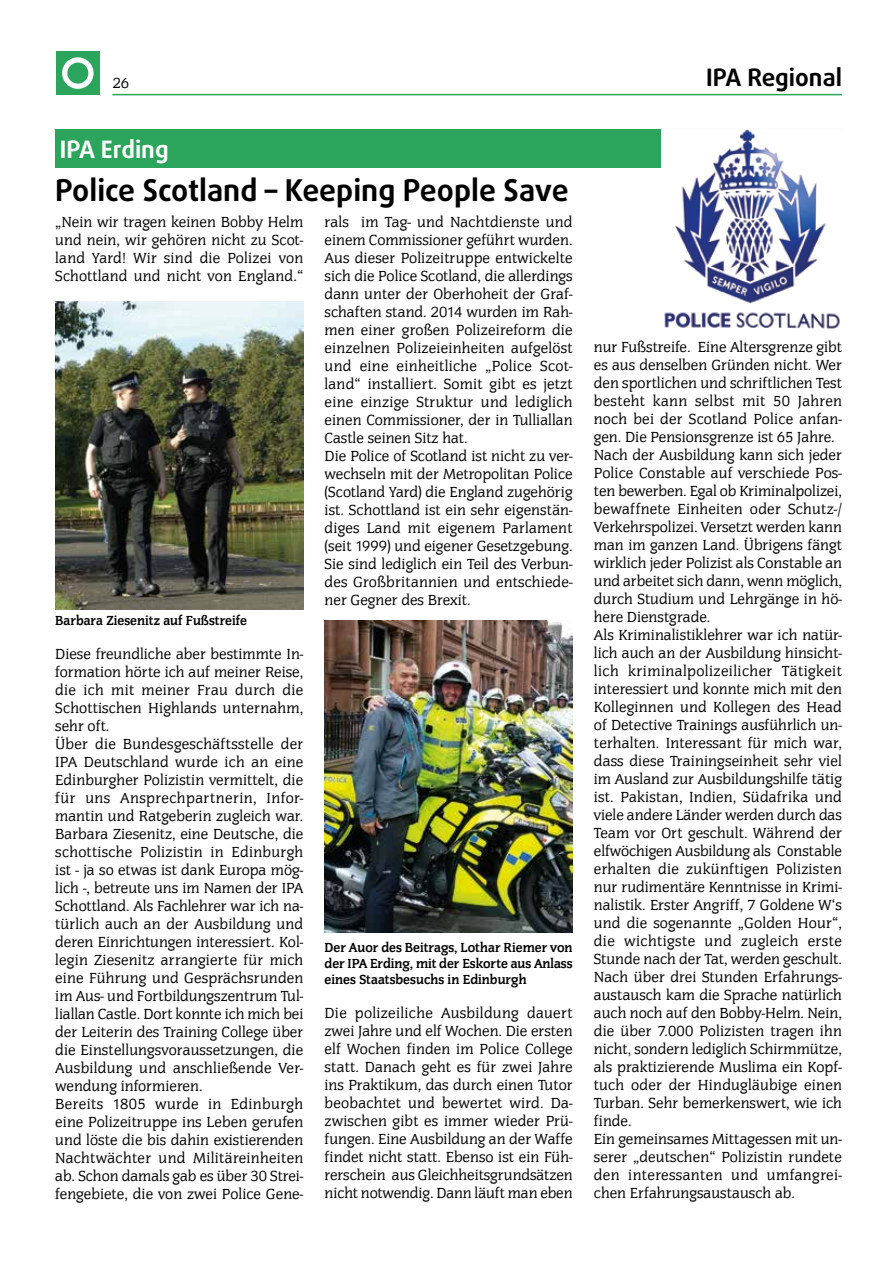
<style>
.page{position:relative;width:893px;height:1263px;background:#fff}
.page>*{position:absolute;margin:0;border:0;box-sizing:border-box;transform-origin:0 0}
.t1{font:700 30px "Daxline Pro";color:#000}
.t2{font:700 24px "Daxline Pro";color:#000}
.t3{font:700 24px "Daxline Pro";color:#fff}
.t4{font:15px/18px "Congress T";color:#000}
.t5{font:700 13.5px/16.2px "Congress T";color:#000;text-align:justify}
</style>
<div class="page">
<div style="left:56px;top:51px;width:44px;height:44px;background:#2ba55c"></div>
<svg style="left:62px;top:57px;width:32px;height:32px"></svg>
<div style="left:67px;top:63px;width:21px;height:21px;background:#2ba55c;border-radius:50%"></div>
<hr style="left:112px;top:94px;width:730px;height:1px;background:#2ba55c">
<div style="left:55px;top:130px;width:787px;height:38px;background:#2ba55c"></div>
<img style="left:662px;top:129px;width:180px;height:200px">
<img style="left:55px;top:302px;width:248px;height:307px">
<img style="left:325px;top:621px;width:248px;height:311px">
<p class="t4" style="left:113px;top:74px;width:18px">26</p>
<h2 class="t2" style="left:706px;top:61px;width:137px">IPA Regional</h2>
<h2 class="t3" style="left:60px;top:134px;width:110px">IPA Erding</h2>
<h1 class="t1" style="left:55px;top:170px;width:515px">Police Scotland – Keeping People Save</h1>
<p class="t4" style="left:325px;top:213px;width:250px">rals im Tag- und Nachtdienste und einem Commissioner geführt wurden.<br>Aus dieser Polizeitruppe entwickelte sich die Police Scotland, die allerdings dann unter der Oberhoheit der Graf&shy;schaften stand. 2014 wurden im Rah&shy;men einer großen Polizeireform die einzelnen Polizeieinheiten aufgelöst und eine einheitliche „Police Scot&shy;land“ installiert. Somit gibt es jetzt eine einzige Struktur und lediglich einen Commissioner, der in Tulliallan Castle seinen Sitz hat.<br>Die Police of Scotland ist nicht zu ver&shy;wechseln mit der Metropolitan Police (Scotland Yard) die England zugehörig ist. Schottland ist ein sehr eigenstän&shy;diges Land mit eigenem Parlament (seit 1999) und eigener Gesetzgebung.<br>Sie sind lediglich ein Teil des Verbun&shy;des Großbritannien und entschiede&shy;ner Gegner des Brexit.</p>
<p class="t4" style="left:55px;top:213px;width:250px;text-align:justify">„Nein wir tragen keinen Bobby Helm und nein, wir gehören nicht zu Scot&shy;land Yard! Wir sind die Polizei von Schottland und nicht von England.“</p>
<p class="t5" style="left:55px;top:613px;width:193px">Barbara Ziesenitz auf Fußstreife</p>
<p class="t4" style="left:55px;top:645px;width:250px">Diese freundliche aber bestimmte In&shy;formation hörte ich auf meiner Reise, die ich mit meiner Frau durch die Schottischen Highlands unternahm, sehr oft.<br>Über die Bundesgeschäftsstelle der IPA Deutschland wurde ich an eine Edinburgher Polizistin vermittelt, die für uns Ansprechpartnerin, Infor&shy;mantin und Ratgeberin zugleich war.<br>Barbara Ziesenitz, eine Deutsche, die schottische Polizistin in Edinburgh ist - ja so etwas ist dank Europa mög&shy;lich -, betreute uns im Namen der IPA Schottland. Als Fachlehrer war ich na&shy;türlich auch an der Ausbildung und deren Einrichtungen interessiert. Kol&shy;legin Ziesenitz arrangierte für mich eine Führung und Gesprächsrunden im Aus- und Fortbildungszentrum Tul&shy;liallan Castle. Dort konnte ich mich bei der Leiterin des Training College über die Einstellungsvoraussetzungen, die Ausbildung und anschließende Ver&shy;wendung informieren.<br>Bereits 1805 wurde in Edinburgh eine Polizeitruppe ins Leben gerufen und löste die bis dahin existierenden Nachtwächter und Militäreinheiten ab. Schon damals gab es über 30 Strei&shy;fengebiete, die von zwei Police Gene-</p>
<p class="t5" style="left:325px;top:939px;width:250px">Der Auor des Beitrags, Lothar Riemer von der IPA Erding, mit der Eskorte aus Anlass eines Staatsbesuchs in Edinburgh</p>
<p class="t4" style="left:325px;top:1004px;width:250px;text-align:justify">Die polizeiliche Ausbildung dauert zwei Jahre und elf Wochen. Die ersten elf Wochen finden im Police College statt. Danach geht es für zwei Jahre ins Praktikum, das durch einen Tutor beobachtet und bewertet wird. Da&shy;zwischen gibt es immer wieder Prü&shy;fungen. Eine Ausbildung an der Waffe findet nicht statt. Ebenso ist ein Füh&shy;rerschein aus Gleichheitsgrundsätzen nicht notwendig. Dann läuft man eben</p>
<p class="t4" style="left:594px;top:338px;width:250px">nur Fußstreife. Eine Altersgrenze gibt es aus denselben Gründen nicht. Wer den sportlichen und schriftlichen Test besteht kann selbst mit 50 Jahren noch bei der Scotland Police anfan&shy;gen. Die Pensionsgrenze ist 65 Jahre.<br>Nach der Ausbildung kann sich jeder Police Constable auf verschiede Pos&shy;ten bewerben. Egal ob Kriminalpolizei, bewaffnete Einheiten oder Schutz-/ Verkehrspolizei. Versetzt werden kann man im ganzen Land. Übrigens fängt wirklich jeder Polizist als Constable an und arbeitet sich dann, wenn möglich, durch Studium und Lehrgänge in hö&shy;here Dienstgrade.<br>Als Kriminalistiklehrer war ich natür&shy;lich auch an der Ausbildung hinsicht&shy;lich kriminalpolizeilicher Tätigkeit interessiert und konnte mich mit den Kolleginnen und Kollegen des Head of Detective Trainings ausführlich un&shy;terhalten. Interessant für mich war, dass diese Trainingseinheit sehr viel im Ausland zur Ausbildungshilfe tätig ist. Pakistan, Indien, Südafrika und viele andere Länder werden durch das Team vor Ort geschult. Während der elfwöchigen Ausbildung als Constable erhalten die zukünftigen Polizisten nur rudimentäre Kenntnisse in Krimi&shy;nalistik. Erster Angriff, 7 Goldene W‘s und die sogenannte „Golden Hour“, die wichtigste und zugleich erste Stunde nach der Tat, werden geschult.<br>Nach über drei Stunden Erfahrungs&shy;austausch kam die Sprache natürlich auch noch auf den Bobby-Helm. Nein, die über 7.000 Polizisten tragen ihn nicht, sondern lediglich Schirmmütze, als praktizierende Muslima ein Kopf&shy;tuch oder der Hindugläubige einen Turban. Sehr bemerkenswert, wie ich finde.<br>Ein gemeinsames Mittagessen mit un&shy;serer „deutschen“ Polizistin rundete den interessanten und umfangrei&shy;chen Erfahrungsaustausch ab.</p>
</div>
